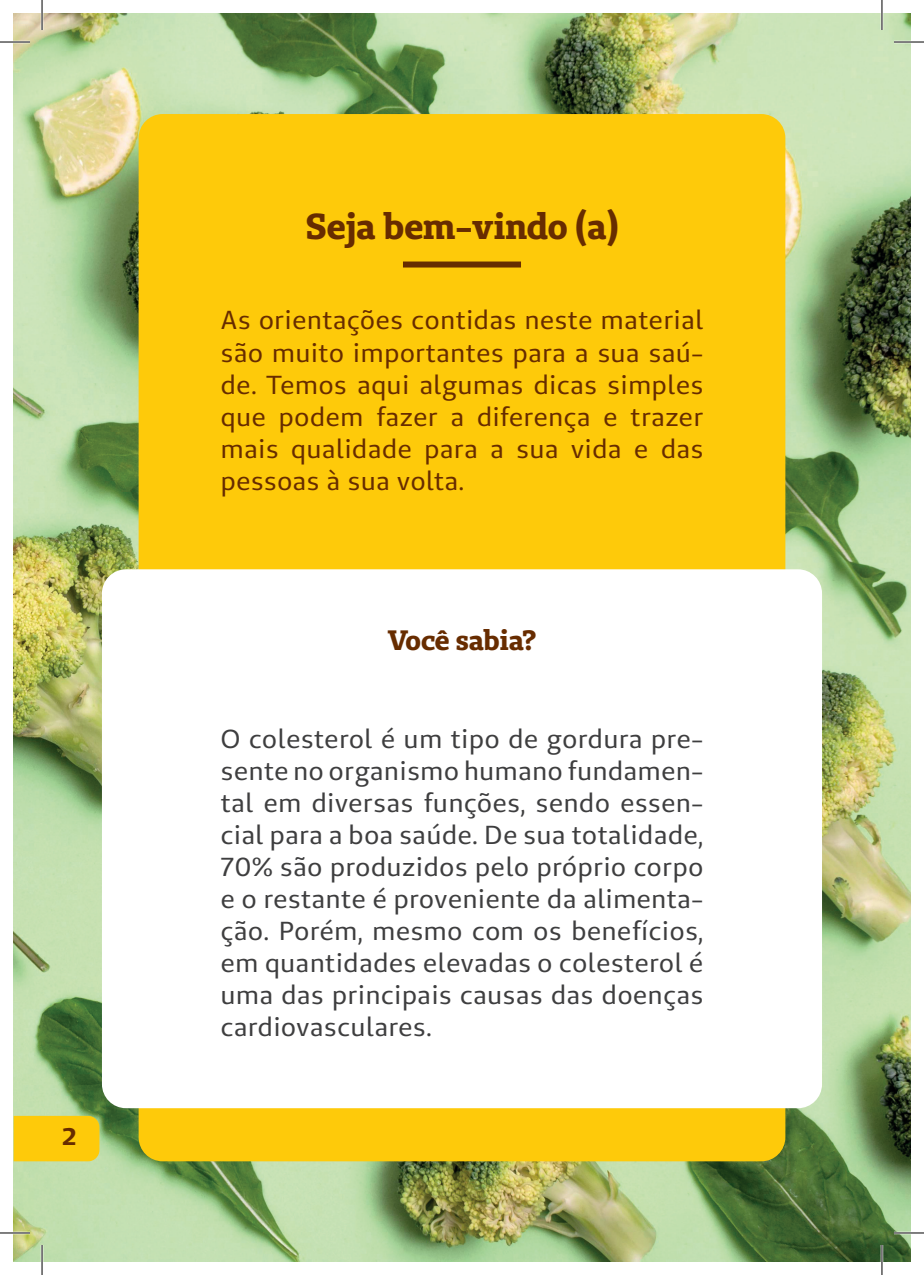
<style>
.page{position:relative;width:924px;height:1275px;background:#fff}
.page>*{position:absolute;margin:0;border:0;box-sizing:border-box;transform-origin:0 0}
.t1{font:700 36px "Unimed Slab";letter-spacing:-.005em;color:#672c00}
.t2{font:700 28px "Unimed Slab";letter-spacing:-.005em;color:#672c00}
.t3{font:26px/32px "Unimed Sans";letter-spacing:.03em;color:#3e3e3f;text-align:justify}
.t4{font:26px/32px "Unimed Sans";letter-spacing:.03em;color:#672c00;text-align:justify}
.t5{font:700 24px "Unimed Sans";color:#672c00}
</style>
<div class="page">
<img style="left:14px;top:14px;width:895px;height:1247px">
<div style="left:138px;top:114px;width:647px;height:1047px;background:#feca0a;border-radius:24px"></div>
<div style="left:102px;top:569px;width:719px;height:539px;background:#fff;border-radius:24px"></div>
<div style="left:403px;top:261px;width:117px;height:6px;background:#672c00"></div>
<div style="left:14px;top:1115px;width:85px;height:46px;background:#feca0a"></div>
<hr style="left:0;top:41px;width:30px;height:2px;background:#fff">
<hr style="left:893px;top:41px;width:30px;height:2px;background:#fff">
<hr style="left:0;top:1231px;width:30px;height:3px;background:#fff">
<hr style="left:893px;top:1231px;width:30px;height:3px;background:#fff">
<hr style="left:41px;top:0;width:2px;height:30px;background:#fff">
<hr style="left:41px;top:1245px;width:2px;height:30px;background:#fff">
<hr style="left:880px;top:0;width:2px;height:30px;background:#fff">
<hr style="left:880px;top:1245px;width:2px;height:30px;background:#fff">
<hr style="left:0;top:42px;width:30px;height:1px;background:#000">
<hr style="left:893px;top:42px;width:30px;height:1px;background:#000">
<hr style="left:0;top:1232px;width:30px;height:1px;background:#000">
<hr style="left:893px;top:1232px;width:30px;height:1px;background:#000">
<hr style="left:42px;top:0;width:1px;height:30px;background:#000">
<hr style="left:42px;top:1245px;width:1px;height:30px;background:#000">
<hr style="left:881px;top:0;width:1px;height:30px;background:#000">
<hr style="left:881px;top:1245px;width:1px;height:30px;background:#000">
<p class="t5" style="left:62px;top:1121px;width:15px">2</p>
<h1 class="t1" style="left:305px;top:203px;width:314px">Seja bem-vindo (a)</h1>
<p class="t4" style="left:221px;top:304px;width:483px">As orientações contidas neste material são muito importantes para a sua saú&shy;de. Temos aqui algumas dicas simples que podem fazer a diferença e trazer mais qualidade para a sua vida e das pessoas à sua volta.</p>
<p class="t2" style="left:387px;top:621px;width:151px">Você sabia?</p>
<p class="t3" style="left:221px;top:722px;width:483px">O colesterol é um tipo de gordura pre&shy;sente no organismo humano fundamen&shy;tal em diversas funções, sendo essen&shy;cial para a boa saúde. De sua totalidade, 70% são produzidos pelo próprio corpo e o restante é proveniente da alimenta&shy;ção. Porém, mesmo com os benefícios, em quantidades elevadas o colesterol é uma das principais causas das doenças cardiovasculares.</p>
</div>
